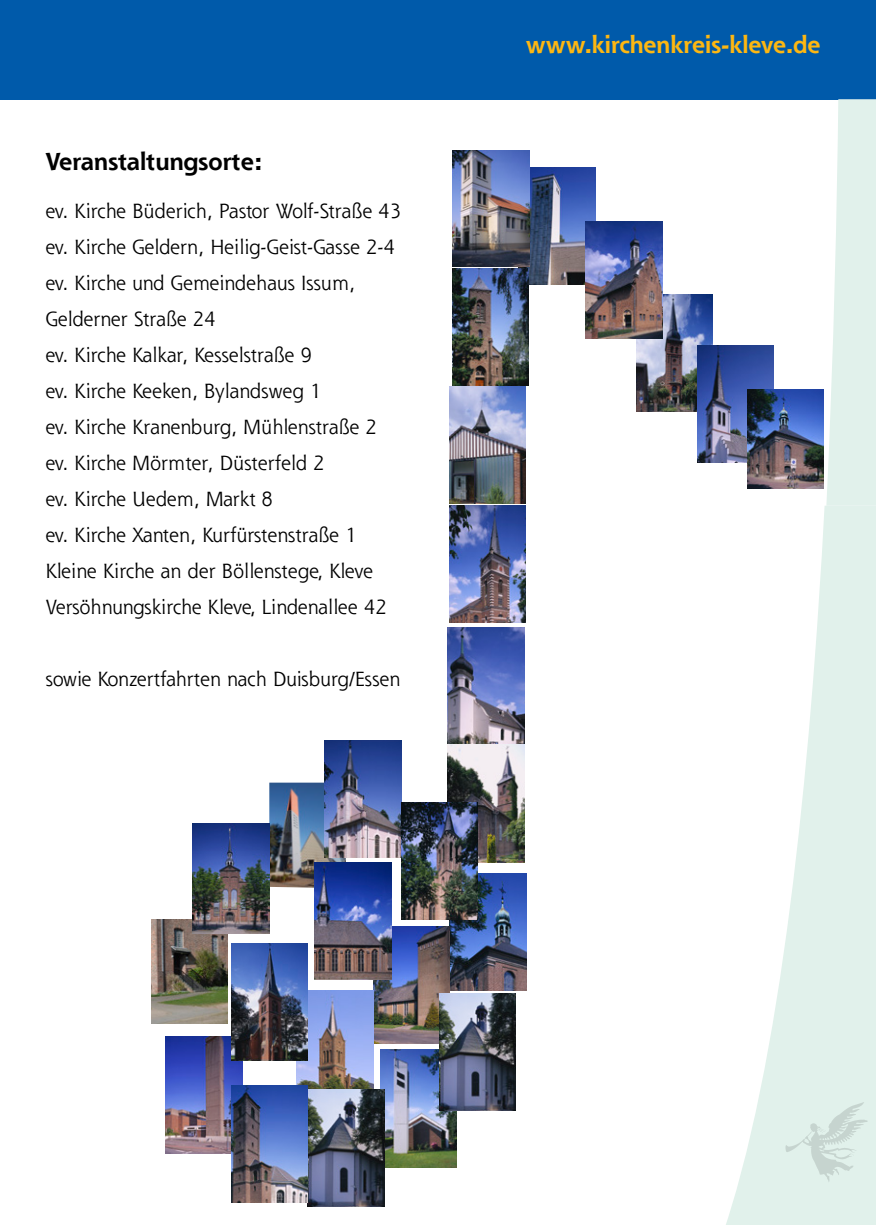
<style>
.page{position:relative;width:876px;height:1225px;background:#fff}
.page>*{position:absolute;margin:0;border:0;box-sizing:border-box;transform-origin:0 0}
.Absatzformat_1{font:700 24px "Shannon";color:#000}
.t1{font:700 23.6px "Shannon";letter-spacing:-.005em;color:#fdb712}
.Absatzformat_3{font:20px/36px "Shannon";color:#000}
</style>
<div class="page">
<div style="left:0;top:0;width:876px;height:99px;background:#005aaa"></div>
<svg style="left:826px;top:99px;width:50px;height:407px"></svg>
<svg style="left:726px;top:506px;width:150px;height:719px"></svg>
<img style="left:786px;top:1097px;width:81px;height:87px">
<img style="left:450px;top:874px;width:76px;height:117px">
<img style="left:449px;top:506px;width:77px;height:117px">
<img style="left:269px;top:782px;width:77px;height:106px">
<img style="left:373px;top:926px;width:77px;height:117px">
<img style="left:636px;top:294px;width:77px;height:117px">
<img style="left:448px;top:628px;width:76px;height:234px">
<img style="left:380px;top:1050px;width:77px;height:117px">
<img style="left:151px;top:919px;width:77px;height:104px">
<img style="left:697px;top:345px;width:77px;height:117px">
<img style="left:449px;top:386px;width:77px;height:117px">
<img style="left:166px;top:1036px;width:76px;height:117px">
<img style="left:315px;top:862px;width:76px;height:117px">
<img style="left:519px;top:167px;width:76px;height:117px">
<img style="left:586px;top:221px;width:76px;height:117px">
<img style="left:452px;top:268px;width:77px;height:117px">
<img style="left:747px;top:389px;width:76px;height:99px">
<img style="left:296px;top:991px;width:77px;height:98px">
<img style="left:308px;top:1089px;width:76px;height:117px">
<img style="left:439px;top:993px;width:77px;height:117px">
<img style="left:231px;top:943px;width:77px;height:117px">
<img style="left:325px;top:740px;width:76px;height:117px">
<img style="left:231px;top:1085px;width:77px;height:117px">
<img style="left:401px;top:802px;width:77px;height:117px">
<img style="left:453px;top:151px;width:76px;height:115px">
<img style="left:193px;top:824px;width:76px;height:109px">
<p class="Absatzformat_1" style="left:45px;top:147px;width:219px">Veranstaltungsorte:</p>
<p class="Absatzformat_3" style="left:45px;top:192px;width:357px">ev. Kirche Büderich, Pastor Wolf-Straße 43</p>
<p class="Absatzformat_3" style="left:45px;top:228px;width:351px">ev. Kirche Geldern, Heilig-Geist-Gasse 2-4 ev. Kirche und Gemeindehaus Issum,<br>Gelderner Straße 24</p>
<p class="Absatzformat_3" style="left:45px;top:336px;width:268px">ev. Kirche Kalkar, Kesselstraße 9</p>
<p class="Absatzformat_3" style="left:45px;top:372px;width:277px">ev. Kirche Keeken, Bylandsweg 1</p>
<p class="Absatzformat_3" style="left:45px;top:408px;width:333px">ev. Kirche Kranenburg, Mühlenstraße 2</p>
<p class="Absatzformat_3" style="left:45px;top:444px;width:281px">ev. Kirche Mörmter, Düsterfeld 2</p>
<p class="Absatzformat_3" style="left:45px;top:480px;width:229px">ev. Kirche Uedem, Markt 8</p>
<p class="Absatzformat_3" style="left:45px;top:516px;width:313px">ev. Kirche Xanten, Kurfürstenstraße 1</p>
<p class="Absatzformat_3" style="left:45px;top:552px;width:329px">Kleine Kirche an der Böllenstege, Kleve</p>
<p class="Absatzformat_3" style="left:45px;top:588px;width:343px">Versöhnungskirche Kleve, Lindenallee 42</p>
<p class="Absatzformat_3" style="left:45px;top:660px;width:357px">sowie Konzertfahrten nach Duisburg/Essen</p>
<p class="t1" style="left:526px;top:30px;width:296px">www.kirchenkreis-kleve.de</p>
</div>
